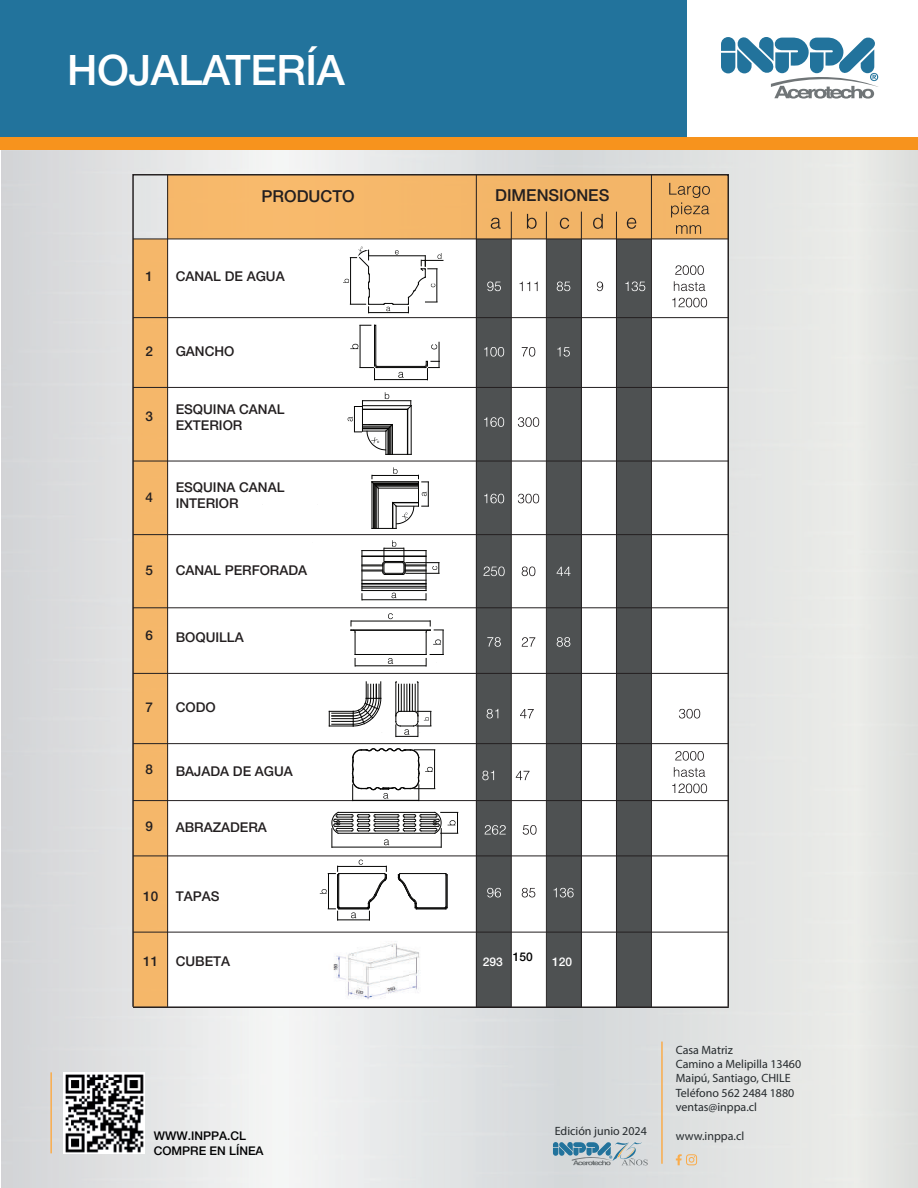
<style>
.page{position:relative;width:918px;height:1188px;background:#fff}
.page>*{position:absolute;margin:0;border:0;box-sizing:border-box;transform-origin:0 0}
.t1{font:500 42px "Helvetica Neue";letter-spacing:-.01em;color:#fff}
.t2{font:500 16.5px "Helvetica Neue";color:#231f20}
.t3{font:500 13.5px/16.2px "Helvetica Neue";color:#231f20}
.t4{font:12px/14.4px "Myriad Pro";color:#252a2d}
.t5{font:500 12px "Helvetica Neue";color:#000001}
.t6{font:500 12px "Helvetica Neue";color:#fff}
</style>
<div class="page">
<div style="left:0;top:0;width:686px;height:139px;background:#22739c"></div>
<div style="left:0;top:138px;width:918px;height:12px;background:#f7931d"></div>
<svg style="left:721px;top:37px;width:158px;height:62px"></svg>
<svg style="left:676px;top:1154px;width:21px;height:11px"></svg>
<hr style="left:661px;top:1042px;width:2px;height:122px;background:#faac4b">
<hr style="left:50px;top:1072px;width:2px;height:81px;background:#faac4b">
<img style="left:65px;top:1074px;width:79px;height:79px">
<svg style="left:553px;top:1142px;width:95px;height:23px;background:#9ab4c0"></svg>
<div style="left:167px;top:175px;width:561px;height:64px;background:#f5b76a"></div>
<div style="left:476px;top:239px;width:35px;height:768px;background:#4e5152"></div>
<div style="left:547px;top:239px;width:35px;height:768px;background:#4e5152"></div>
<div style="left:616px;top:239px;width:35px;height:768px;background:#4e5152"></div>
<div style="left:133px;top:239px;width:35px;height:768px;background:#f5b769"></div>
<svg style="left:491px;top:218px;width:10px;height:11px"></svg>
<svg style="left:527px;top:214px;width:10px;height:15px"></svg>
<svg style="left:560px;top:218px;width:9px;height:11px"></svg>
<svg style="left:593px;top:214px;width:10px;height:15px"></svg>
<svg style="left:627px;top:218px;width:9px;height:11px"></svg>
<svg style="left:669px;top:183px;width:41px;height:35px"></svg>
<svg style="left:676px;top:225px;width:25px;height:9px"></svg>
<hr style="left:651px;top:175px;width:1px;height:833px;background:#231f20">
<hr style="left:167px;top:175px;width:1px;height:832px;background:#231f20">
<hr style="left:476px;top:175px;width:1px;height:833px;background:#231f20">
<hr style="left:133px;top:239px;width:595px;height:1px;background:#231f20">
<hr style="left:133px;top:317px;width:595px;height:1px;background:#231f20">
<hr style="left:133px;top:387px;width:595px;height:1px;background:#231f20">
<hr style="left:133px;top:461px;width:595px;height:1px;background:#231f20">
<hr style="left:133px;top:534px;width:595px;height:1px;background:#231f20">
<hr style="left:133px;top:608px;width:596px;height:1px;background:#231f20">
<hr style="left:133px;top:673px;width:596px;height:1px;background:#231f20">
<hr style="left:133px;top:743px;width:596px;height:1px;background:#231f20">
<hr style="left:133px;top:800px;width:596px;height:1px;background:#231f20">
<hr style="left:133px;top:856px;width:596px;height:1px;background:#231f20">
<hr style="left:133px;top:932px;width:596px;height:1px;background:#231f20">
<hr style="left:511px;top:212px;width:1px;height:795px;background:#231f20">
<hr style="left:546px;top:212px;width:1px;height:795px;background:#231f20">
<hr style="left:581px;top:212px;width:1px;height:795px;background:#231f20">
<hr style="left:616px;top:212px;width:1px;height:795px;background:#231f20">
<svg style="left:332px;top:812px;width:127px;height:36px"></svg>
<svg style="left:485px;top:825px;width:21px;height:10px"></svg>
<svg style="left:523px;top:825px;width:14px;height:10px"></svg>
<hr style="left:351px;top:630px;width:79px;height:1px;background:#050504">
<hr style="left:355px;top:654px;width:71px;height:1px;background:#050504">
<hr style="left:356px;top:666px;width:70px;height:1px;background:#050504">
<svg style="left:388px;top:658px;width:5px;height:6px"></svg>
<hr style="left:352px;top:621px;width:78px;height:1px;background:#050504">
<svg style="left:351px;top:621px;width:5px;height:46px"></svg>
<svg style="left:426px;top:621px;width:18px;height:46px"></svg>
<svg style="left:388px;top:613px;width:5px;height:6px"></svg>
<svg style="left:487px;top:637px;width:14px;height:10px"></svg>
<svg style="left:522px;top:637px;width:13px;height:10px"></svg>
<svg style="left:557px;top:637px;width:13px;height:10px"></svg>
<hr style="left:377px;top:367px;width:48px;height:1px;background:#050504">
<hr style="left:377px;top:366px;width:48px;height:1px;background:#050504">
<hr style="left:375px;top:379px;width:52px;height:1px;background:#050504">
<svg style="left:350px;top:325px;width:27px;height:56px"></svg>
<svg style="left:425px;top:342px;width:15px;height:39px"></svg>
<svg style="left:398px;top:372px;width:6px;height:6px"></svg>
<svg style="left:484px;top:347px;width:20px;height:10px"></svg>
<svg style="left:522px;top:347px;width:13px;height:10px"></svg>
<svg style="left:557px;top:347px;width:13px;height:10px"></svg>
<svg style="left:372px;top:467px;width:57px;height:62px"></svg>
<svg style="left:348px;top:392px;width:64px;height:63px"></svg>
<svg style="left:484px;top:494px;width:20px;height:9px"></svg>
<svg style="left:518px;top:494px;width:21px;height:9px"></svg>
<svg style="left:484px;top:417px;width:20px;height:10px"></svg>
<svg style="left:518px;top:417px;width:21px;height:10px"></svg>
<hr style="left:362px;top:590px;width:64px;height:1px;background:#050504">
<hr style="left:362px;top:588px;width:64px;height:1px;background:#050504">
<hr style="left:362px;top:586px;width:64px;height:1px;background:#050504">
<hr style="left:362px;top:584px;width:64px;height:1px;background:#050504">
<hr style="left:362px;top:583px;width:64px;height:1px;background:#050504">
<hr style="left:362px;top:580px;width:64px;height:1px;background:#050504">
<hr style="left:362px;top:551px;width:1px;height:40px;background:#050504">
<hr style="left:426px;top:551px;width:1px;height:40px;background:#050504">
<hr style="left:362px;top:599px;width:64px;height:1px;background:#050504">
<svg style="left:392px;top:593px;width:4px;height:5px"></svg>
<svg style="left:362px;top:540px;width:64px;height:35px"></svg>
<hr style="left:406px;top:562px;width:33px;height:1px;background:#050504">
<hr style="left:406px;top:573px;width:33px;height:1px;background:#050504">
<svg style="left:432px;top:563px;width:8px;height:11px"></svg>
<svg style="left:484px;top:567px;width:21px;height:9px"></svg>
<svg style="left:522px;top:566px;width:13px;height:10px"></svg>
<svg style="left:557px;top:567px;width:14px;height:9px"></svg>
<hr style="left:416px;top:909px;width:30px;height:1px;background:#050504">
<hr style="left:447px;top:875px;width:1px;height:33px;background:#050504">
<hr style="left:400px;top:873px;width:46px;height:1px;background:#050504">
<svg style="left:398px;top:874px;width:49px;height:35px"></svg>
<svg style="left:320px;top:860px;width:67px;height:61px"></svg>
<svg style="left:487px;top:888px;width:14px;height:9px"></svg>
<svg style="left:522px;top:888px;width:13px;height:9px"></svg>
<svg style="left:553px;top:888px;width:21px;height:9px"></svg>
<svg style="left:352px;top:748px;width:84px;height:53px"></svg>
<svg style="left:482px;top:771px;width:12px;height:9px"></svg>
<svg style="left:516px;top:771px;width:14px;height:9px"></svg>
<svg style="left:675px;top:751px;width:29px;height:10px"></svg>
<svg style="left:674px;top:767px;width:31px;height:10px"></svg>
<svg style="left:672px;top:784px;width:35px;height:9px"></svg>
<svg style="left:343px;top:247px;width:100px;height:67px"></svg>
<svg style="left:487px;top:282px;width:14px;height:9px"></svg>
<svg style="left:519px;top:282px;width:19px;height:9px"></svg>
<svg style="left:557px;top:281px;width:13px;height:10px"></svg>
<svg style="left:597px;top:282px;width:6px;height:9px"></svg>
<svg style="left:625px;top:282px;width:20px;height:9px"></svg>
<svg style="left:675px;top:265px;width:29px;height:10px"></svg>
<svg style="left:674px;top:281px;width:31px;height:10px"></svg>
<svg style="left:672px;top:298px;width:35px;height:9px"></svg>
<svg style="left:329px;top:682px;width:53px;height:45px"></svg>
<svg style="left:395px;top:682px;width:37px;height:55px"></svg>
<svg style="left:487px;top:709px;width:11px;height:9px"></svg>
<svg style="left:520px;top:709px;width:14px;height:9px"></svg>
<svg style="left:679px;top:709px;width:21px;height:9px"></svg>
<img style="left:333px;top:941px;width:87px;height:58px">
<h1 class="t1" style="left:67px;top:45px;width:279px">HOJALATERÍA</h1>
<p class="t2" style="left:262px;top:187px;width:95px">PRODUCTO</p>
<p class="t2" style="left:495px;top:185px;width:116px">DIMENSIONES</p>
<p class="t3" style="left:146px;top:268px;width:9px">1</p>
<p class="t3" style="left:176px;top:268px;width:111px">CANAL DE AGUA</p>
<p class="t3" style="left:146px;top:342px;width:9px">2</p>
<p class="t3" style="left:146px;top:408px;width:9px">3</p>
<p class="t3" style="left:146px;top:489px;width:9px">4</p>
<p class="t3" style="left:146px;top:562px;width:9px">5</p>
<p class="t3" style="left:146px;top:627px;width:9px">6</p>
<p class="t3" style="left:176px;top:343px;width:60px">GANCHO</p>
<p class="t3" style="left:176px;top:401px;width:110px">ESQUINA CANAL<br>EXTERIOR</p>
<p class="t3" style="left:176px;top:479px;width:110px">ESQUINA CANAL<br>INTERIOR</p>
<p class="t3" style="left:176px;top:562px;width:133px">CANAL PERFORADA</p>
<p class="t3" style="left:176px;top:629px;width:70px">BOQUILLA</p>
<p class="t3" style="left:146px;top:699px;width:9px">7</p>
<p class="t3" style="left:176px;top:699px;width:42px">CODO</p>
<p class="t3" style="left:146px;top:761px;width:9px">8</p>
<p class="t3" style="left:176px;top:762px;width:119px">BAJADA DE AGUA</p>
<p class="t3" style="left:146px;top:818px;width:9px">9</p>
<p class="t3" style="left:176px;top:819px;width:93px">ABRAZADERA</p>
<p class="t3" style="left:143px;top:888px;width:17px">10</p>
<p class="t3" style="left:176px;top:888px;width:45px">TAPAS</p>
<p class="t3" style="left:143px;top:953px;width:17px">11</p>
<p class="t3" style="left:176px;top:953px;width:56px">CUBETA</p>
<p class="t6" style="left:483px;top:955px;width:51px">293 <sup>150</sup></p>
<p class="t6" style="left:552px;top:955px;width:22px">120</p>
<p class="t4" style="left:676px;top:1042px;width:127px">Casa Matriz<br>Camino a Melipilla 13460<br>Maipú, Santiago, CHILE<br>Teléfono 562 2484 1880 ventas@inppa.cl</p>
<p class="t4" style="left:555px;top:1124px;width:94px">Edición junio 2024</p>
<p class="t5" style="left:154px;top:1129px;width:94px">WWW.INPPA.CL</p>
<p class="t4" style="left:676px;top:1129px;width:70px">www.inppa.cl</p>
<p class="t5" style="left:154px;top:1143px;width:111px">COMPRE EN LÍNEA</p>
</div>
